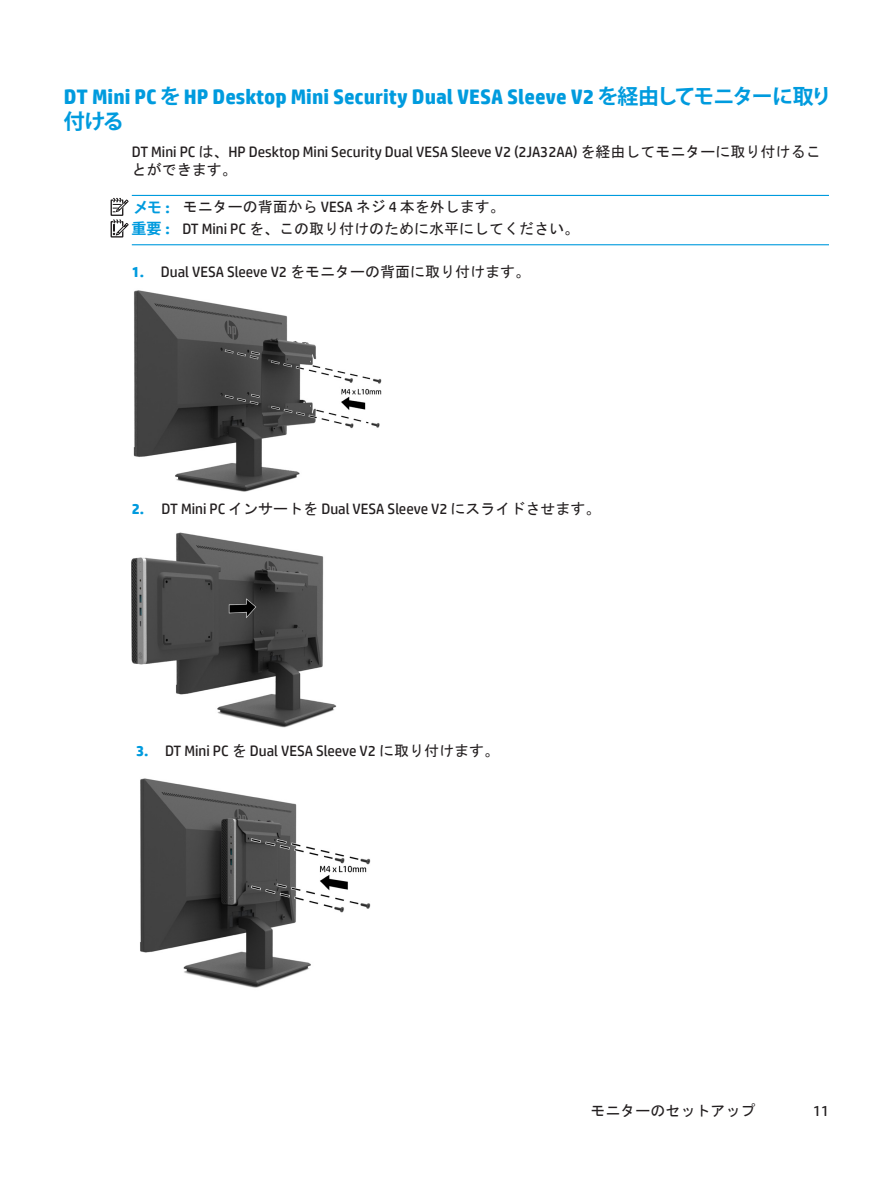
<style>
.page{position:relative;width:893px;height:1188px;background:#fff}
.page>*{position:absolute;margin:0;border:0;box-sizing:border-box;transform-origin:0 0}
.Head_3{font:700 21px/25.2px "HP Simplified";color:#009bde}
.t1{font:15px/18px "HP Simplified";color:#231f20}
.t2{font:15px "MS Gothic";color:#231f20}
.s1{font-family:"Koz Go Pro"}
.s2{font-family:"MS Gothic"}
.s3{font-family:"Koz Go Pro";font-weight:700;color:#009bde}
.s4{font-family:"HP Simplified";font-weight:700;color:#009bde}
.s5{font-family:"HP Simplified"}
.s6{font-weight:700;color:#009bde}
</style>
<div class="page">
<hr style="left:132px;top:195px;width:697px;height:1px;background:#009bde">
<div style="left:111px;top:199px;width:12px;height:17px;border:1px solid #211e1e"></div>
<svg style="left:112px;top:198px;width:17px;height:16px"></svg>
<div style="left:111px;top:221px;width:12px;height:17px;border:1px solid #201d1e"></div>
<svg style="left:112px;top:220px;width:17px;height:17px"></svg>
<hr style="left:132px;top:244px;width:697px;height:1px;background:#009bde">
<img style="left:133px;top:290px;width:249px;height:202px">
<img style="left:132px;top:532px;width:205px;height:196px">
<img style="left:140px;top:778px;width:230px;height:210px">
<p class="Head_3" style="left:64px;top:83px;width:770px">DT Mini PC <span class="s1">を</span> HP Desktop Mini Security Dual VESA Sleeve V2 <span class="s1">を経由してモニターに取り付ける</span></p>
<p class="t1" style="left:132px;top:142px;width:690px">DT Mini PC <span class="s2">は、</span>HP Desktop Mini Security Dual VESA Sleeve V2 (2JA32AA) <span class="s2">を経由してモニターに取り付けることができます。</span></p>
<p class="t2" style="left:134px;top:199px;width:373px"><span class="s3">メモ</span> <span class="s4">:</span> モニターの背面から <span class="s5">VESA</span> ネジ <span class="s5">4</span> 本を外します。</p>
<p class="t2" style="left:132px;top:221px;width:449px"><span class="s3">重要</span> <span class="s4">:</span> <span class="s5">DT Mini PC</span> を、この取り付けのために水平にしてください。</p>
<p class="t1" style="left:132px;top:263px;width:400px"><span class="s6">1.</span> Dual VESA Sleeve V2 <span class="s2">をモニターの背面に取り付けます。</span></p>
<p class="t1" style="left:132px;top:499px;width:470px"><span class="s6">2.</span> DT Mini PC <span class="s2">インサートを</span> Dual VESA Sleeve V2 <span class="s2">にスライドさせます。</span></p>
<p class="t1" style="left:136px;top:741px;width:364px"><span class="s6">3.</span> DT Mini PC <span class="s2">を</span> Dual VESA Sleeve V2 <span class="s2">に取り付けます。</span></p>
<p class="t2" style="left:590px;top:1103px;width:166px">モニターのセットアップ</p>
<p class="t1" style="left:813px;top:1102px;width:18px">11</p>
</div>
